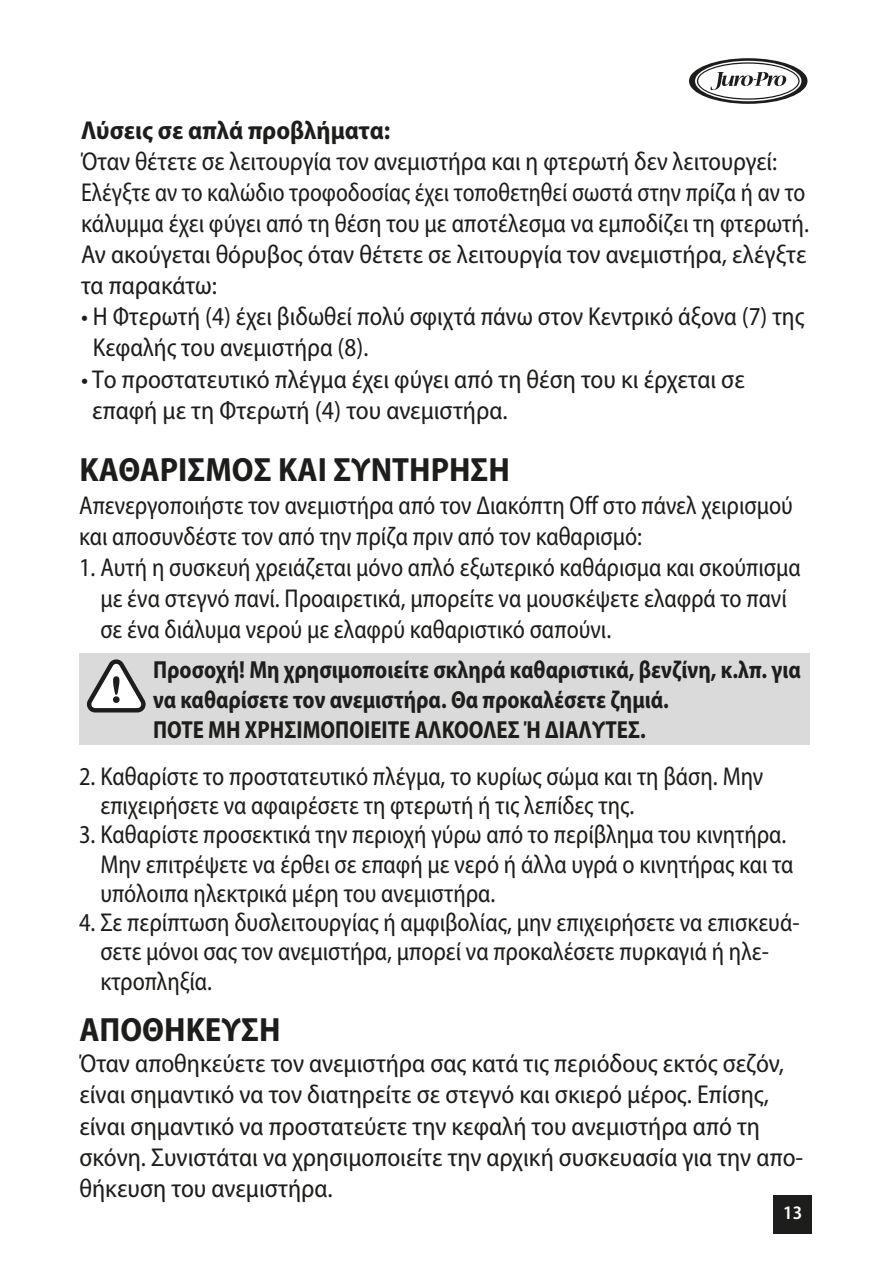
<style>
.page{position:relative;width:893px;height:1276px;background:#fff}
.page>*{position:absolute;margin:0;border:0;box-sizing:border-box;transform-origin:0 0}
.t1{font:700 semi-condensed 33.75px "Myriad Pro";color:#1d1d1b}
.t2{font:semi-condensed 25.88px/31.1px "Myriad Pro";color:#1d1d1b}
.t3{font:semi-condensed 25.88px/29.2px "Myriad Pro";color:#1d1d1b;scale:.94 1}
.t4{font:700 semi-condensed 25.88px "Myriad Pro";color:#1d1d1b}
.t5{font:700 semi-condensed 24.75px/29.7px "Myriad Pro";color:#1d1d1b;scale:.92 1}
.t6{font:600 semi-condensed 19.12px "Myriad Pro";color:#fff}
</style>
<div class="page">
<svg style="left:689px;top:58px;width:118px;height:46px"></svg>
<div style="left:774px;top:1195px;width:38px;height:38px;background:#1d1d1b"></div>
<div style="left:79px;top:653px;width:731px;height:92px;background:#dadada"></div>
<svg style="left:87px;top:659px;width:59px;height:53px"></svg>
<p class="t4" style="left:81px;top:114px;width:311px">Λύσεις σε απλά προβλήματα:</p>
<p class="t2" style="left:81px;top:145px;width:730px">Όταν θέτετε σε λειτουργία τον ανεμιστήρα και η φτερωτή δεν λειτουργεί:<br>Ελέγξτε αν το καλώδιο τροφοδοσίας έχει τοποθετηθεί σωστά στην πρίζα ή αν το κάλυμμα έχει φύγει από τη θέση του με αποτέλεσμα να εμποδίζει τη φτερωτή.<br>Αν ακούγεται θόρυβος όταν θέτετε σε λειτουργία τον ανεμιστήρα, ελέγξτε τα παρακάτω:</p>
<p class="t2" style="left:93px;top:301px;width:713px;text-indent:-12px">• Η Φτερωτή (4) έχει βιδωθεί πολύ σφιχτά πάνω στον Κεντρικό άξονα (7) της<br>Κεφαλής του ανεμιστήρα (8).</p>
<p class="t2" style="left:92px;top:363px;width:654px;text-indent:-11px">• Το προστατευτικό πλέγμα έχει φύγει από τη θέση του κι έρχεται σε επαφή με τη Φτερωτή (4) του ανεμιστήρα.</p>
<h1 class="t1" style="left:79px;top:448px;width:432px">ΚΑΘΑΡΙΣΜΟΣ ΚΑΙ ΣΥΝΤΗΡΗΣΗ</h1>
<p class="t3" style="left:79px;top:489px;width:761px;line-height:31.1px">Απενεργοποιήστε τον ανεμιστήρα από τον Διακόπτη Off στο πάνελ χειρισμού και αποσυνδέστε τον από την πρίζα πριν από τον καθαρισμό:</p>
<p class="t3" style="left:100px;top:551px;width:746px;line-height:31.1px;text-indent:-21px">1. Αυτή η συσκευή χρειάζεται μόνο απλό εξωτερικό καθάρισμα και σκούπισμα με ένα στεγνό πανί. Προαιρετικά, μπορείτε να μουσκέψετε ελαφρά το πανί σε ένα διάλυμα νερού με ελαφρύ καθαριστικό σαπούνι.</p>
<p class="t5" style="left:153px;top:654px;width:706px">Προσοχή! Μη χρησιμοποιείτε σκληρά καθαριστικά, βενζίνη, κ.λπ. για να καθαρίσετε τον ανεμιστήρα. Θα προκαλέσετε ζημιά.<br>ΠΟΤΕ ΜΗ ΧΡΗΣΙΜΟΠΟΙΕΙΤΕ ΑΛΚΟΟΛΕΣ Ή ΔΙΑΛΥΤΕΣ.</p>
<p class="t3" style="left:100px;top:761px;width:707px;text-indent:-21px">2. Καθαρίστε το προστατευτικό πλέγμα, το κυρίως σώμα και τη βάση. Μην επιχειρήσετε να αφαιρέσετε τη φτερωτή ή τις λεπίδες της.</p>
<p class="t3" style="left:100px;top:819px;width:739px;text-indent:-21px">3. Καθαρίστε προσεκτικά την περιοχή γύρω από το περίβλημα του κινητήρα.<br>Μην επιτρέψετε να έρθει σε επαφή με νερό ή άλλα υγρά ο κινητήρας και τα υπόλοιπα ηλεκτρικά μέρη του ανεμιστήρα.</p>
<p class="t3" style="left:100px;top:907px;width:745px;text-indent:-21px">4. Σε περίπτωση δυσλειτουργίας ή αμφιβολίας, μην επιχειρήσετε να επισκευά&shy;σετε μόνοι σας τον ανεμιστήρα, μπορεί να προκαλέσετε πυρκαγιά ή ηλε&shy;κτροπληξία.</p>
<h1 class="t1" style="left:79px;top:1008px;width:203px">ΑΠΟΘΗΚΕΥΣΗ</h1>
<p class="t2" style="left:79px;top:1048px;width:725px">Όταν αποθηκεύετε τον ανεμιστήρα σας κατά τις περιόδους εκτός σεζόν, είναι σημαντικό να τον διατηρείτε σε στεγνό και σκιερό μέρος. Επίσης, είναι σημαντικό να προστατεύετε την κεφαλή του ανεμιστήρα από τη σκόνη. Συνιστάται να χρησιμοποιείτε την αρχική συσκευασία για την απο&shy;θήκευση του ανεμιστήρα.</p>
<p class="t6" style="left:783px;top:1200px;width:21px">13</p>
</div>
